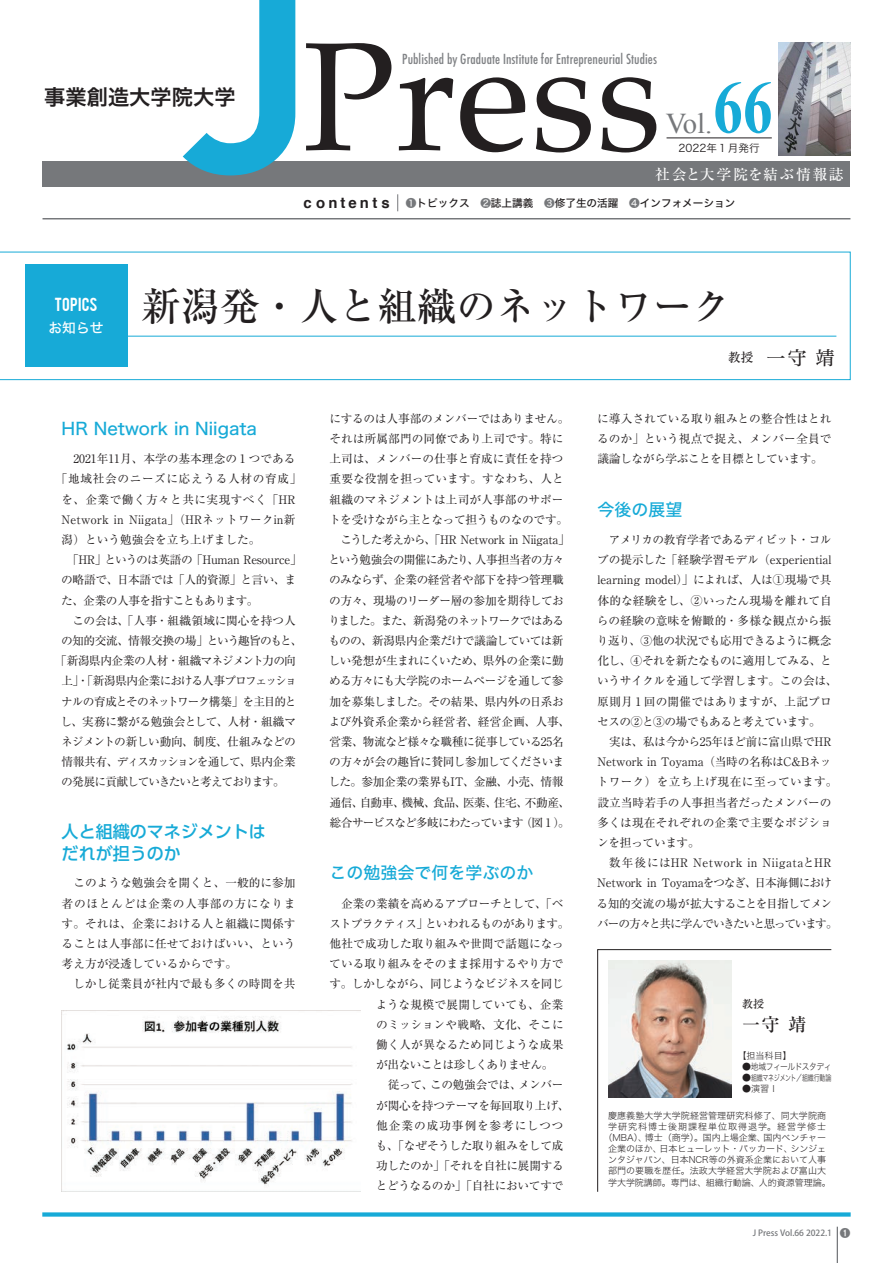
<style>
.page{position:relative;width:893px;height:1263px;background:#fff}
.page>*{position:absolute;margin:0;border:0;box-sizing:border-box;transform-origin:0 0}
.t1{font:154.5px "Palatino";color:#231f20}
.t2{font:700 74.4px "Times New Roman";color:#17aad7;scale:.8 1}
.t3{font:500 39.3px "Ryumin Pr 6 N";color:#231f20}
.t4{font:28.65px "Times New Roman";color:#76787b}
.t5{font:21.3px "Hiragino Sans Pr 6 N W6";color:#231f20}
.t6{font:500 18px "Ryumin Pr 6 N";color:#231f20}
.t7{font:16.95px "Hira Kaku Std W5";color:#17aad7}
.t8{font:500 16.95px/22.4px "UD Shin Go Pr 6 N";color:#17aad7}
.t9{font:500 14.85px "Ryumin Pr 6";letter-spacing:.1em;color:#fff}
.t10{font:700 14.85px "Helvetica";letter-spacing:.235em;color:#231f20}
.t11{font:14.85px "Bebas";letter-spacing:.015em;color:#fff}
.t12{font:13.8px "Hira Kaku Std W5";color:#fff}
.t13{font:500 condensed 13.5px "Futura";letter-spacing:.005em;color:#808285}
.t14{font:500 12.75px "Ryumin Pr 6";color:#231f20}
.t15{font:11.7px/20.2px "Ryumin Pr 6 N";letter-spacing:-.02em;color:#231f20;text-align:justify}
.t16{font:11.7px "Ryumin Pr 6 N";letter-spacing:.005em;color:#231f20}
.t17{font:11.7px "Ryumin Pr 6 N";color:#231f20}
.t18{font:11.7px "Ryumin Pr 6 N";letter-spacing:-.045em;color:#231f20}
.t19{font:11.7px "Ryumin Pr 6 N";letter-spacing:-.085em;color:#231f20}
.t20{font:11.7px "Ryumin Pr 6 N";letter-spacing:-.04em;color:#231f20}
.t21{font:11.7px "Ryumin Pr 6 N";letter-spacing:-.08em;color:#231f20}
.t22{font:11.7px "Ryumin Pr 6 N";letter-spacing:.01em;color:#231f20}
.t23{font:11.7px "Ryumin Pr 6 N";letter-spacing:-.05em;color:#231f20}
.t24{font:11.7px "Ryumin Pr 6 N";letter-spacing:-.06em;color:#231f20}
.t25{font:11.7px "Ryumin Pr 6 N";letter-spacing:-.055em;color:#231f20}
.t26{font:11.7px "Ryumin Pr 6 N";letter-spacing:-.095em;color:#231f20}
.t27{font:11.7px "Ryumin Pr 6 N";letter-spacing:-.065em;color:#231f20}
.t28{font:11.7px "Ryumin Pr 6 N";letter-spacing:.055em;color:#231f20}
.t29{font:11.7px "Ryumin Pr 6 N";letter-spacing:.035em;color:#231f20}
.t30{font:11.7px "Ryumin Pr 6 N";letter-spacing:.075em;color:#231f20}
.t31{font:500 11.1px "Ryumin Pr 6 N";color:#231f20}
.t32{font:10.65px "Hira Kaku Std W5";color:#231f20}
.t33{font:10.65px "Hiragino Sans Pr 6 N W3";color:#231f20}
.t34{font:9px/11.1px "Hira Kaku Std W2";color:#231f20;text-align:center}
.t35{font:9px "Hira Kaku Std W2";letter-spacing:-.065em;color:#231f20}
.t36{font:500 8.55px "Koz Go Pr 6 N";color:#76787b}
.t37{font:8.55px "Hira Kaku Std W2";letter-spacing:-.03em;color:#231f20;scale:.7 1}
.s1{color:#76787b}
.s2{font-family:"Hiragino UD Serif Std N W4";font-weight:400;font-size:19.2px}
.s3{font-size:9px}
.s4{font-family:"Gothic MB101 Pr 6 De";font-weight:700;font-size:10.65px}
</style>
<div class="page">
<div style="left:25px;top:265px;width:102px;height:102px;background:#17aad7"></div>
<hr style="left:666px;top:138px;width:106px;height:1px;background:#231f20">
<img style="left:778px;top:43px;width:72px;height:113px">
<hr style="left:43px;top:218px;width:807px;height:1px;background:#76787b">
<svg style="left:397px;top:194px;width:1px;height:17px"></svg>
<div style="left:0;top:252px;width:850px;height:128px;border:1px solid #17aad7"></div>
<hr style="left:123px;top:336px;width:713px;height:1px;background:#17aad7">
<div style="left:43px;top:162px;width:807px;height:25px;background:#76787b"></div>
<svg style="left:183px;top:0;width:112px;height:175px"></svg>
<svg style="left:597px;top:949px;width:235px;height:243px"></svg>
<img style="left:608px;top:960px;width:123px;height:138px">
<img style="left:62px;top:1010px;width:298px;height:182px">
<hr style="left:837px;top:1227px;width:1px;height:36px;background:#76787b">
<svg style="left:42px;top:1212px;width:809px;height:4px;fill:#17aad7"></svg>
<h3 class="t5" style="left:44px;top:78px;width:193px">事業創造大学院大学</h3>
<h1 class="t1" style="left:302px;top:-31px;width:361px">Press</h1>
<p class="t13" style="left:402px;top:51px;width:256px">Published by Graduate Institute for Entrepreneurial Studies</p>
<h2 class="t2" style="left:713px;top:56px;width:76px">66</h2>
<p class="t33" style="left:679px;top:139px;width:83px">2022年１月発行</p>
<h3 class="t4" style="left:666px;top:104px;width:48px">Vol.</h3>
<p class="t10" style="left:304px;top:190px;width:88px">contents</p>
<p class="t9" style="left:655px;top:163px;width:190px">社会と大学院を結ぶ情報誌</p>
<p class="t32" style="left:406px;top:195px;width:331px"><span class="s1">❶</span>トピックス　<span class="s1">❷</span>誌上講義　<span class="s1">❸</span>修了生の活躍　<span class="s1">❹</span>インフォメーション</p>
<p class="t11" style="left:55px;top:294px;width:45px">TOPICS</p>
<p class="t12" style="left:48px;top:317px;width:57px">お知らせ</p>
<h3 class="t3" style="left:142px;top:275px;width:591px">新潟発・人と組織のネットワーク</h3>
<p class="t14" style="left:728px;top:347px;width:108px">教授　<span class="s2">一守 靖</span></p>
<h3 class="t7" style="left:62px;top:416px;width:197px">HR Network in Niigata</h3>
<p class="t17" style="left:73px;top:450px;width:224px">2021年11月、本学の基本理念の 1 つである</p>
<p class="t28" style="left:56px;top:470px;width:247px">「地域社会のニーズに応えうる人材の育成」</p>
<p class="t29" style="left:62px;top:490px;width:235px">を、企業で働く方々と共に実現すべく「HR</p>
<p class="t22" style="left:62px;top:510px;width:235px">Network in Niigata」（HRネットワークin新</p>
<p class="t17" style="left:62px;top:530px;width:200px">潟）という勉強会を立ち上げました。</p>
<p class="t15" style="left:67px;top:549px;width:236px">「HR」というのは英語の「Human Resource」</p>
<p class="t15" style="left:61px;top:569px;width:236px">の略語で、日本語では「人的資源」と言い、ま</p>
<p class="t24" style="left:61px;top:591px;width:199px">た、企業の人事を指すこともあります。</p>
<p class="t15" style="left:72px;top:610px;width:225px">この会は、「人事・組織領域に関心を持つ人</p>
<p class="t23" style="left:61px;top:631px;width:243px">の知的交流、情報交換の場」という趣旨のもと、</p>
<p class="t25" style="left:55px;top:652px;width:242px">「新潟県内企業の人材・組織マネジメント力の向</p>
<p class="t21" style="left:61px;top:672px;width:237px">上」・「新潟県内企業における人事プロフェッショ</p>
<p class="t26" style="left:61px;top:692px;width:237px">ナルの育成とそのネットワーク構築」を主目的と</p>
<p class="t15" style="left:61px;top:711px;width:237px">し、実務に繋がる勉強会として、人材・組織マ</p>
<p class="t15" style="left:61px;top:731px;width:236px">ネジメントの新しい動向、制度、仕組みなどの</p>
<p class="t19" style="left:61px;top:752px;width:236px">情報共有、ディスカッションを通して、県内企業</p>
<p class="t19" style="left:61px;top:773px;width:225px">の発展に貢献していきたいと考えております。</p>
<h3 class="t8" style="left:62px;top:820px;width:206px">人と組織のマネジメントはだれが担うのか</h3>
<p class="t15" style="left:62px;top:872px;width:235px;text-indent:12px">このような勉強会を開くと、一般的に参加者のほとんどは企業の人事部の方になります。それは、企業における人と組織に関係することは人事部に任せておけばいい、という考え方が浸透しているからです。</p>
<p class="t16" style="left:73px;top:975px;width:224px">しかし従業員が社内で最も多くの時間を共</p>
<p class="t15" style="left:329px;top:408px;width:242px">にするのは人事部のメンバーではありません。</p>
<p class="t16" style="left:329px;top:429px;width:236px">それは所属部門の同僚であり上司です。特に</p>
<p class="t16" style="left:329px;top:450px;width:236px">上司は、メンバーの仕事と育成に責任を持つ</p>
<p class="t16" style="left:329px;top:470px;width:236px">重要な役割を担っています。すなわち、人と</p>
<p class="t16" style="left:329px;top:490px;width:236px">組織のマネジメントは上司が人事部のサポー</p>
<p class="t15" style="left:329px;top:509px;width:241px">トを受けながら主となって担うものなのです。</p>
<p class="t15" style="left:340px;top:529px;width:231px">こうした考えから、「HR Network in Niigata」</p>
<p class="t24" style="left:329px;top:551px;width:237px">という勉強会の開催にあたり、人事担当者の方々</p>
<p class="t18" style="left:329px;top:571px;width:236px">のみならず、企業の経営者や部下を持つ管理職</p>
<p class="t15" style="left:329px;top:589px;width:236px">の方々、現場のリーダー層の参加を期待してお</p>
<p class="t19" style="left:328px;top:611px;width:237px">りました。また、新潟発のネットワークではある</p>
<p class="t18" style="left:329px;top:631px;width:236px">ものの、新潟県内企業だけで議論していては新</p>
<p class="t15" style="left:329px;top:650px;width:237px">しい発想が生まれにくいため、県外の企業に勤</p>
<p class="t23" style="left:329px;top:672px;width:236px">める方々にも大学院のホームページを通して参</p>
<p class="t20" style="left:329px;top:692px;width:236px">加を募集しました。その結果、県内外の日系お</p>
<p class="t16" style="left:329px;top:712px;width:243px">よび外資系企業から経営者、経営企画、人事、</p>
<p class="t18" style="left:329px;top:732px;width:236px">営業、物流など様々な職種に従事している25名</p>
<p class="t20" style="left:329px;top:752px;width:237px">の方々が会の趣旨に賛同し参加してくださいま</p>
<p class="t15" style="left:329px;top:771px;width:236px">した。参加企業の業界もIT、金融、小売、情報</p>
<p class="t20" style="left:329px;top:793px;width:242px">通信、自動車、機械、食品、医薬、住宅、不動産、</p>
<p class="t21" style="left:329px;top:813px;width:242px">総合サービスなど多岐にわたっています（図 1 ）。</p>
<h3 class="t7" style="left:330px;top:860px;width:206px">この勉強会で何を学ぶのか</h3>
<p class="t15" style="left:341px;top:892px;width:224px">企業の業績を高めるアプローチとして、「ベ</p>
<p class="t27" style="left:329px;top:914px;width:242px">ストプラクティス」といわれるものがあります。</p>
<p class="t16" style="left:329px;top:934px;width:236px">他社で成功した取り組みや世間で話題になっ</p>
<p class="t17" style="left:329px;top:954px;width:236px">ている取り組みをそのまま採用するやり方で</p>
<p class="t18" style="left:329px;top:975px;width:236px">す。しかしながら、同じようなビジネスを同じ</p>
<p class="t22" style="left:376px;top:995px;width:189px">ような規模で展開していても、企業</p>
<p class="t17" style="left:376px;top:1015px;width:189px">のミッションや戦略、文化、そこに</p>
<p class="t17" style="left:376px;top:1035px;width:189px">働く人が異なるため同じような成果</p>
<p class="t25" style="left:376px;top:1055px;width:179px">が出ないことは珍しくありません。</p>
<p class="t15" style="left:388px;top:1074px;width:177px">従って、この勉強会では、メンバー</p>
<p class="t15" style="left:376px;top:1094px;width:195px">が関心を持つテーマを毎回取り上げ、</p>
<p class="t30" style="left:376px;top:1116px;width:189px">他企業の成功事例を参考にしつつ</p>
<p class="t15" style="left:376px;top:1135px;width:189px">も、「なぜそうした取り組みをして成</p>
<p class="t15" style="left:376px;top:1155px;width:189px">功したのか」「それを自社に展開する</p>
<p class="t15" style="left:376px;top:1175px;width:189px">とどうなるのか」「自社においてすで</p>
<p class="t15" style="left:597px;top:408px;width:236px">に導入されている取り組みとの整合性はとれるのか」という視点で捉え、メンバー全員で議論しながら学ぶことを目標としています。</p>
<h3 class="t7" style="left:597px;top:496px;width:87px">今後の展望</h3>
<p class="t15" style="left:597px;top:529px;width:242px;text-align:left;text-indent:12px">アメリカの教育学者であるディビット・コルブの提示した「経験学習モデル（experiential learning model）」によれば、人は①現場で具体的な経験をし、②いったん現場を離れて自らの経験の意味を俯瞰的・多様な観点から振り返り、③他の状況でも応用できるように概念化し、④それを新たなものに適用してみる、というサイクルを通して学習します。この会は、原則月 1 回の開催ではありますが、上記プロセスの②と③の場でもあると考えています。</p>
<p class="t15" style="left:597px;top:731px;width:242px;text-align:left;text-indent:12px">実は、私は今から25年ほど前に富山県でHR<br>Network in Toyama（当時の名称はC&amp;Bネットワーク）を立ち上げ現在に至っています。設立当時若手の人事担当者だったメンバーの多くは現在それぞれの企業で主要なポジションを担っています。</p>
<p class="t15" style="left:597px;top:852px;width:243px;text-align:center">数年後にはHR Network in NiigataとHR<br>Network in Toyamaをつなぎ、日本海側における知的交流の場が拡大することを目指してメンバーの方々と共に学んでいきたいと思っています。</p>
<p class="t31" style="left:742px;top:995px;width:24px">教授</p>
<h3 class="t6" style="left:742px;top:1010px;width:66px">一守 靖</h3>
<p class="t34" style="left:737px;top:1049px;width:56px">【担当科目】</p>
<p class="t35" style="left:742px;top:1059px;width:91px">●地域フィールドスタディ</p>
<p class="t37" style="left:742px;top:1071px;width:129px"><span class="s3">●</span>組織マネジメント／組織行動論</p>
<p class="t34" style="left:742px;top:1083px;width:38px">●演習Ⅰ</p>
<p class="t34" style="left:603px;top:1109px;width:229px">慶應義塾大学大学院経営管理研究科修了、同大学院商学研究科博士後期課程単位取得退学。経営学修士（MBA）、博士（商学）。国内上場企業、国内ベンチャー企業のほか、日本ヒューレット・パッカード、シンジェンタジャパン、日本NCR等の外資系企業において人事部門の要職を歴任。法政大学経営大学院および富山大学大学院講師。専門は、組織行動論、人的資源管理論。</p>
<p class="t36" style="left:753px;top:1228px;width:99px">J Press Vol.66 2022.1 <span class="s4">❶</span></p>
</div>
